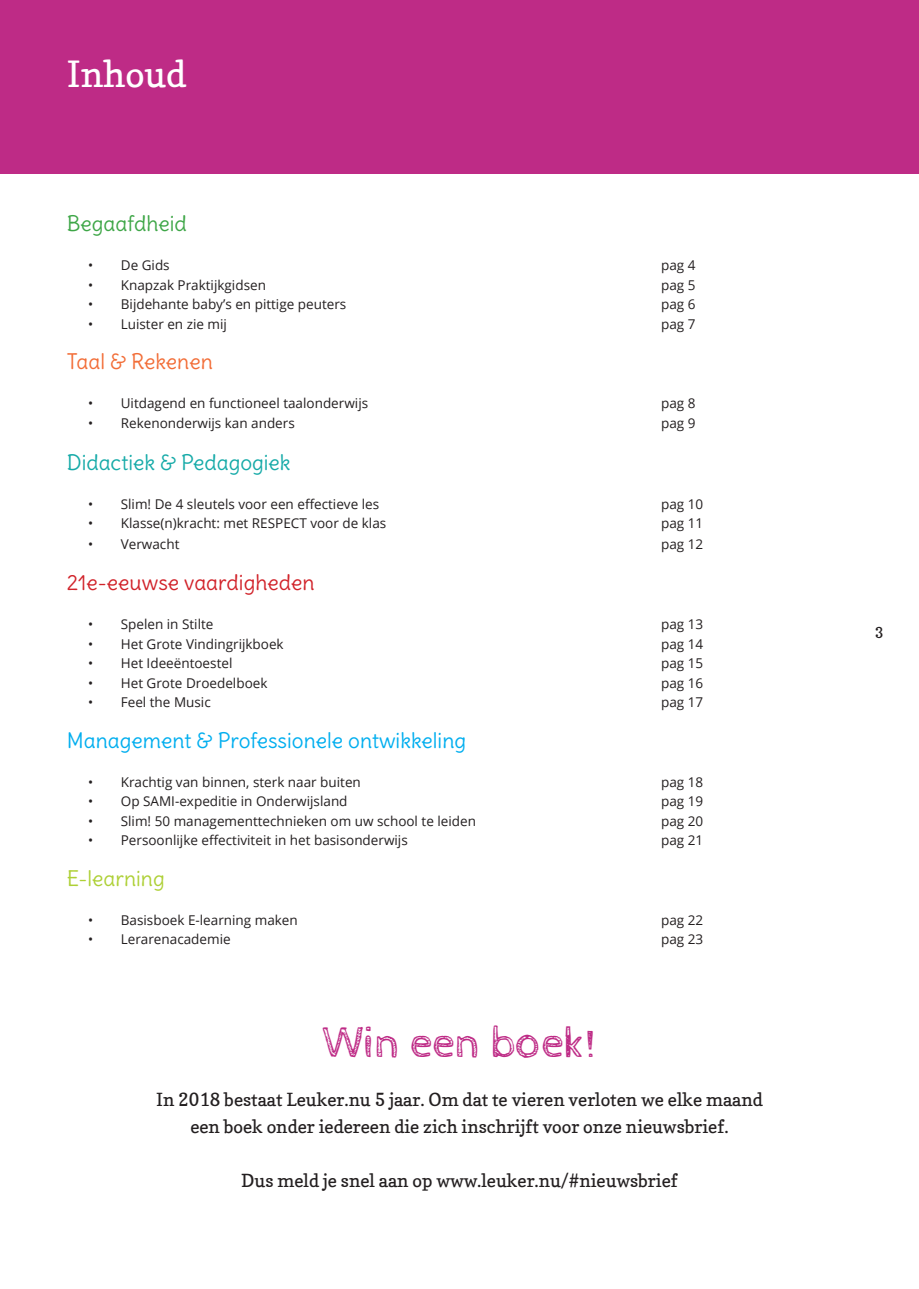
<style>
.page{position:relative;width:919px;height:1289px;background:#fff}
.page>*{position:absolute;margin:0;border:0;box-sizing:border-box;transform-origin:0 0}
.t1{font:45px "Cabin Sketch";color:#be2b86}
.t2{font:36px "Copse";color:#fff}
.t3{font:21px "Delius";color:#00aeef}
.t4{font:21px "Delius";color:#d1232a}
.t5{font:21px "Delius";color:#16aaa8}
.t6{font:21px "Delius";color:#f26d37}
.t7{font:21px "Delius";color:#3ea647}
.t8{font:21px "Delius";color:#aed036}
.t9{font:18px/27px "Copse";color:#231f20;text-align:center}
.t10{font:15px "Copse";color:#231f20}
.t11{font:13.5px "Open Sans";color:#231f20}
</style>
<div class="page">
<div style="left:0;top:0;width:918px;height:173px;background:#be2b86"></div>
<h2 class="t2" style="left:67px;top:52px;width:121px">Inhoud</h2>
<h3 class="t7" style="left:67px;top:210px;width:122px">Begaafdheid</h3>
<p class="t11" style="left:88px;top:256px;width:83px">• De Gids</p>
<p class="t11" style="left:661px;top:256px;width:36px">pag 4</p>
<p class="t11" style="left:88px;top:276px;width:179px">• Knapzak Praktijkgidsen</p>
<p class="t11" style="left:661px;top:276px;width:36px">pag 5</p>
<p class="t11" style="left:88px;top:295px;width:260px">• Bijdehante baby’s en pittige peuters</p>
<p class="t11" style="left:661px;top:295px;width:36px">pag 6</p>
<p class="t11" style="left:88px;top:315px;width:140px">• Luister en zie mij</p>
<p class="t11" style="left:661px;top:315px;width:36px">pag 7</p>
<h3 class="t6" style="left:67px;top:348px;width:148px">Taal &amp; Rekenen</h3>
<p class="t11" style="left:88px;top:394px;width:281px">• Uitdagend en functioneel taalonderwijs</p>
<p class="t11" style="left:661px;top:394px;width:36px">pag 8</p>
<p class="t11" style="left:88px;top:414px;width:208px">• Rekenonderwijs kan anders</p>
<p class="t11" style="left:661px;top:414px;width:36px">pag 9</p>
<h3 class="t5" style="left:67px;top:449px;width:225px">Didactiek &amp; Pedagogiek</h3>
<p class="t11" style="left:88px;top:495px;width:293px">• Slim! De 4 sleutels voor een effectieve les</p>
<p class="t11" style="left:661px;top:495px;width:44px">pag 10</p>
<p class="t11" style="left:88px;top:514px;width:300px">• Klasse(n)kracht: met RESPECT voor de klas</p>
<p class="t11" style="left:661px;top:514px;width:44px">pag 11</p>
<p class="t11" style="left:88px;top:535px;width:93px">• Verwacht</p>
<p class="t11" style="left:661px;top:535px;width:44px">pag 12</p>
<h3 class="t4" style="left:67px;top:569px;width:249px">21e-eeuwse vaardigheden</h3>
<p class="t11" style="left:88px;top:615px;width:127px">• Spelen in Stilte</p>
<p class="t11" style="left:661px;top:615px;width:44px">pag 13</p>
<p class="t11" style="left:88px;top:634px;width:197px">• Het Grote Vindingrijkboek</p>
<p class="t11" style="left:661px;top:634px;width:44px">pag 14</p>
<p class="t11" style="left:88px;top:654px;width:146px">• Het Ideeëntoestel</p>
<p class="t11" style="left:661px;top:654px;width:44px">pag 15</p>
<p class="t11" style="left:88px;top:673px;width:181px">• Het Grote Droedelboek</p>
<p class="t11" style="left:661px;top:673px;width:44px">pag 16</p>
<p class="t11" style="left:88px;top:693px;width:124px">• Feel the Music</p>
<p class="t11" style="left:661px;top:693px;width:44px">pag 17</p>
<h3 class="t3" style="left:67px;top:726px;width:401px">Management &amp; Professionele ontwikkeling</h3>
<p class="t11" style="left:88px;top:772px;width:274px">• Krachtig van binnen, sterk naar buiten</p>
<p class="t11" style="left:661px;top:772px;width:44px">pag 18</p>
<p class="t11" style="left:88px;top:792px;width:261px">• Op SAMI-expeditie in Onderwijsland</p>
<p class="t11" style="left:661px;top:792px;width:44px">pag 19</p>
<p class="t11" style="left:88px;top:811px;width:389px">• Slim! 50 managementtechnieken om uw school te leiden</p>
<p class="t11" style="left:661px;top:811px;width:44px">pag 20</p>
<p class="t11" style="left:88px;top:831px;width:321px">• Persoonlijke effectiviteit in het basisonderwijs</p>
<p class="t11" style="left:661px;top:831px;width:44px">pag 21</p>
<h3 class="t8" style="left:67px;top:864px;width:100px">E-learning</h3>
<p class="t11" style="left:88px;top:910px;width:211px">• Basisboek E-learning maken</p>
<p class="t11" style="left:661px;top:910px;width:44px">pag 22</p>
<p class="t11" style="left:88px;top:930px;width:144px">• Lerarenacademie</p>
<p class="t11" style="left:661px;top:930px;width:44px">pag 23</p>
<h1 class="t1" style="left:322px;top:1018px;width:276px">Win een boek!</h1>
<h3 class="t9" style="left:156px;top:1085px;width:608px">In 2018 bestaat Leuker.nu 5 jaar. Om dat te vieren verloten we elke maand een boek onder iedereen die zich inschrijft voor onze nieuwsbrief.</h3>
<h3 class="t9" style="left:241px;top:1166px;width:438px">Dus meld je snel aan op www.leuker.nu/#nieuwsbrief</h3>
<p class="t10" style="left:874px;top:623px;width:10px">3</p>
</div>
